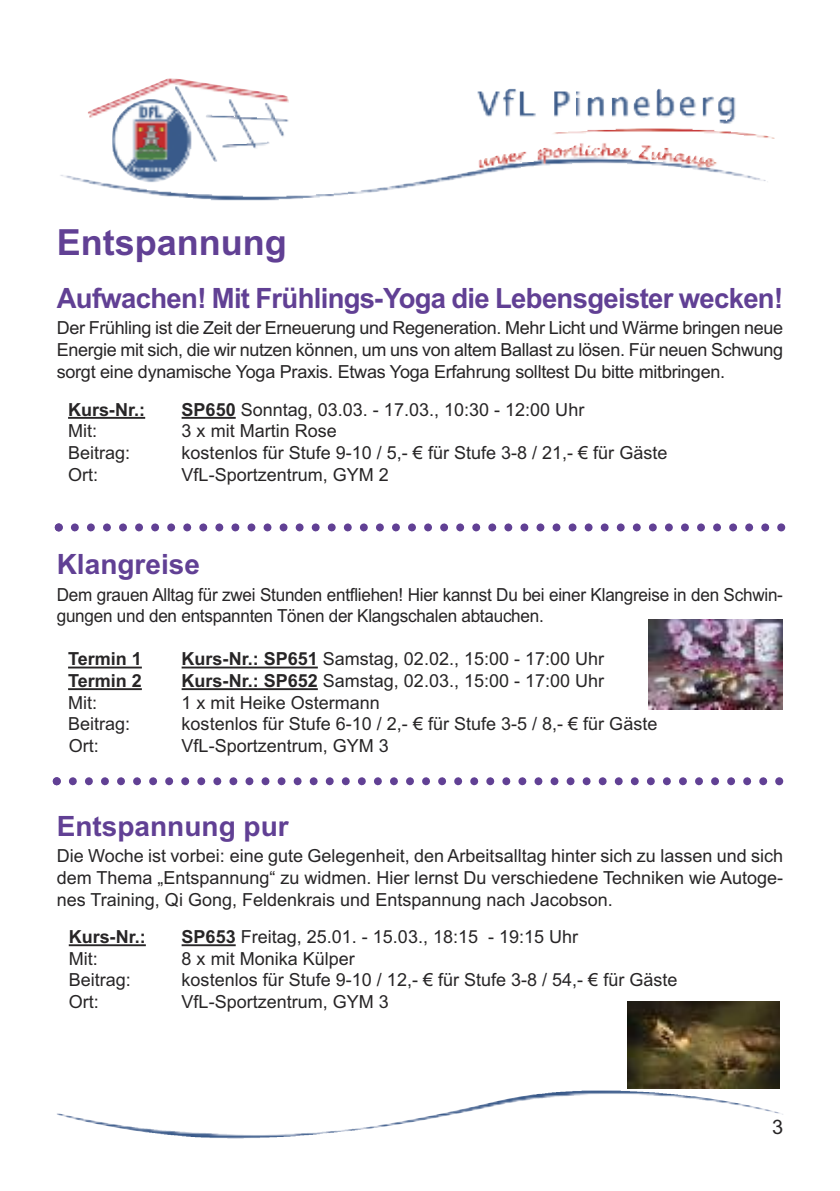
<style>
.page{position:relative;width:840px;height:1191px;background:#fff}
.page>*{position:absolute;margin:0;border:0;box-sizing:border-box;transform-origin:0 0}
.t1{font:700 36px "Arial";color:#614094}
.t2{font:700 28px "Arial";letter-spacing:-.025em;color:#614094}
.t3{font:700 28px "Arial";color:#614094}
.t4{font:20px "Arial";color:#272526}
.t5{font:18px/22px "Arial";color:#272526;text-align:justify}
.t6{font:18px/21.6px "Arial";color:#272526;scale:.95 1}
.t7{font:700 18px "Arial";color:#272526}
.s1{font-weight:700}
</style>
<div class="page">
<img style="left:58px;top:1090px;width:722px;height:44px">
<img style="left:60px;top:143px;width:705px;height:57px">
<hr style="left:68px;top:417px;width:77px;height:2px;background:#272526">
<hr style="left:181px;top:417px;width:54px;height:2px;background:#272526">
<hr style="left:68px;top:666px;width:74px;height:2px;background:#272526">
<hr style="left:181px;top:666px;width:136px;height:2px;background:#272526">
<hr style="left:68px;top:688px;width:74px;height:2px;background:#272526">
<hr style="left:181px;top:688px;width:136px;height:2px;background:#272526">
<hr style="left:69px;top:944px;width:77px;height:2px;background:#272526">
<hr style="left:181px;top:944px;width:54px;height:2px;background:#272526">
<svg style="left:55px;top:523px;width:729px;height:8px"></svg>
<svg style="left:53px;top:777px;width:729px;height:8px"></svg>
<img style="left:648px;top:619px;width:134px;height:90px">
<img style="left:627px;top:1002px;width:151px;height:86px">
<h1 class="t1" style="left:57px;top:221px;width:231px">Entspannung</h1>
<h2 class="t2" style="left:57px;top:282px;width:727px">Aufwachen! Mit Frühlings-Yoga die Lebensgeister wecken!</h2>
<p class="t5" style="left:57px;top:317px;width:727px">Der Frühling ist die Zeit der Erneuerung und Regeneration. Mehr Licht und Wärme bringen neue Energie mit sich, die wir nutzen können, um uns von altem Ballast zu lösen. Für neuen Schwung sorgt eine dynamische Yoga Praxis. Etwas Yoga Erfahrung solltest Du bitte mitbringen.</p>
<p class="t7" style="left:68px;top:399px;width:79px">Kurs-Nr.:</p>
<p class="t5" style="left:181px;top:398px;width:404px"><span class="s1">SP650</span> Sonntag, 03.03. - 17.03., 10:30 - 12:00 Uhr</p>
<p class="t5" style="left:68px;top:420px;width:30px">Mit:</p>
<p class="t5" style="left:181px;top:420px;width:157px">3 x mit Martin Rose</p>
<p class="t5" style="left:68px;top:442px;width:64px">Beitrag:</p>
<p class="t5" style="left:181px;top:442px;width:487px">kostenlos für Stufe 9-10 / 5,- € für Stufe 3-8 / 21,- € für Gäste</p>
<p class="t5" style="left:68px;top:463px;width:32px">Ort:</p>
<p class="t5" style="left:181px;top:463px;width:209px">VfL-Sportzentrum, GYM 2</p>
<h2 class="t3" style="left:57px;top:548px;width:145px">Klangreise</h2>
<p class="t6" style="left:57px;top:583px;width:765px">Dem grauen Alltag für zwei Stunden entfliehen! Hier kannst Du bei einer Klangreise in den Schwin&shy;gungen und den entspannten Tönen der Klangschalen abtauchen.</p>
<p class="t7" style="left:68px;top:648px;width:75px">Termin 1</p>
<p class="t5" style="left:181px;top:648px;width:424px"><span class="s1">Kurs-Nr.: SP651</span> Samstag, 02.02., 15:00 - 17:00 Uhr</p>
<p class="t7" style="left:68px;top:670px;width:75px">Termin 2</p>
<p class="t5" style="left:181px;top:670px;width:424px"><span class="s1">Kurs-Nr.: SP652</span> Samstag, 02.03., 15:00 - 17:00 Uhr</p>
<p class="t5" style="left:68px;top:691px;width:30px">Mit:</p>
<p class="t5" style="left:181px;top:691px;width:200px">1 x mit Heike Ostermann</p>
<p class="t5" style="left:68px;top:713px;width:64px">Beitrag:</p>
<p class="t5" style="left:181px;top:713px;width:477px">kostenlos für Stufe 6-10 / 2,- € für Stufe 3-5 / 8,- € für Gäste</p>
<p class="t5" style="left:69px;top:734px;width:31px">Ort:</p>
<p class="t5" style="left:181px;top:734px;width:209px">VfL-Sportzentrum, GYM 3</p>
<h2 class="t3" style="left:57px;top:810px;width:233px">Entspannung pur</h2>
<p class="t5" style="left:57px;top:845px;width:727px">Die Woche ist vorbei: eine gute Gelegenheit, den Arbeitsalltag hinter sich zu lassen und sich dem Thema „Entspannung“ zu widmen. Hier lernst Du verschiedene Techniken wie Autoge&shy;nes Training, Qi Gong, Feldenkrais und Entspannung nach Jacobson.</p>
<p class="t7" style="left:69px;top:926px;width:79px">Kurs-Nr.:</p>
<p class="t5" style="left:181px;top:926px;width:398px"><span class="s1">SP653</span> Freitag, 25.01. - 15.03., 18:15 - 19:15 Uhr</p>
<p class="t5" style="left:69px;top:947px;width:30px">Mit:</p>
<p class="t5" style="left:181px;top:947px;width:175px">8 x mit Monika Külper</p>
<p class="t5" style="left:69px;top:969px;width:64px">Beitrag:</p>
<p class="t5" style="left:181px;top:969px;width:497px">kostenlos für Stufe 9-10 / 12,- € für Stufe 3-8 / 54,- € für Gäste</p>
<p class="t5" style="left:69px;top:990px;width:31px">Ort:</p>
<p class="t5" style="left:181px;top:990px;width:209px">VfL-Sportzentrum, GYM 3</p>
<p class="t4" style="left:771px;top:1115px;width:13px">3</p>
</div>
